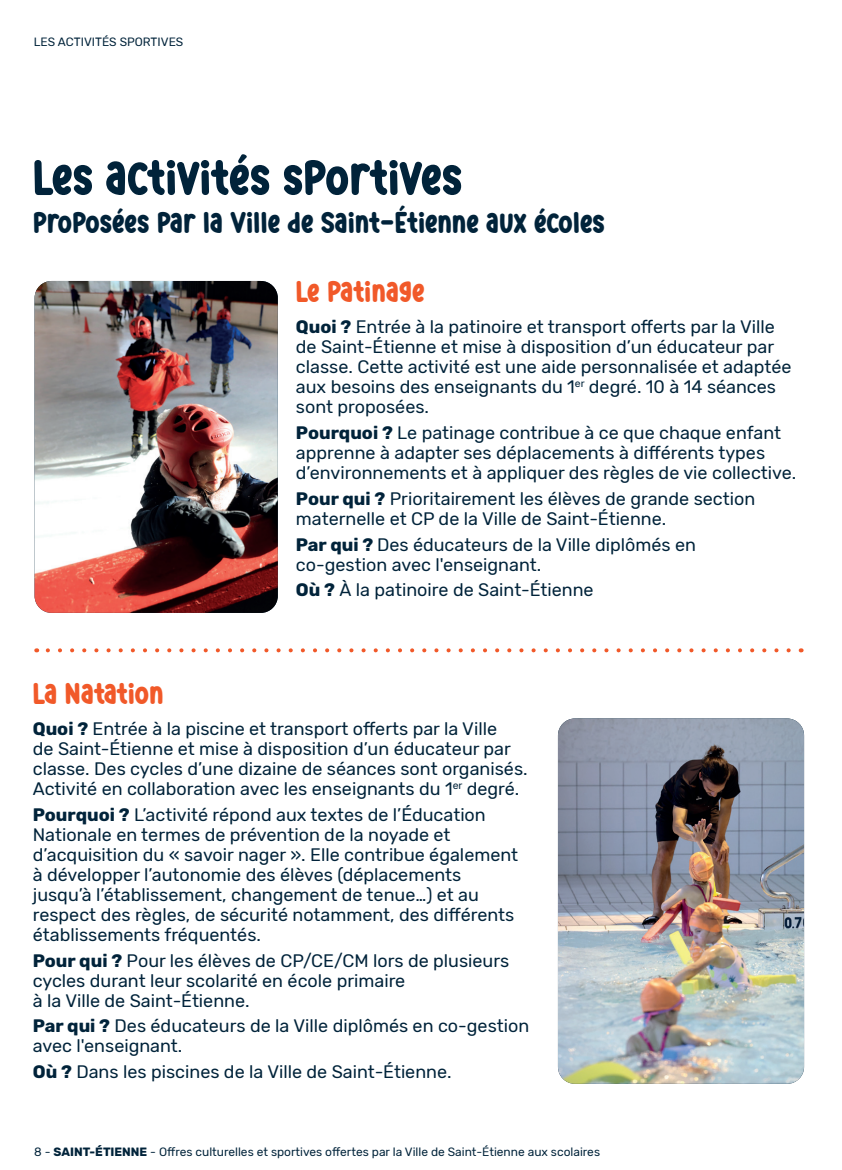
<style>
.page{position:relative;width:842px;height:1170px;background:#fff}
.page>*{position:absolute;margin:0;border:0;box-sizing:border-box;transform-origin:0 0}
.t1{font:50px "Best School";color:#01233a}
.t2{font:30px "Best School";color:#01233a}
.t3{font:30px "Best School";color:#f15929}
.t4{font:18px/20px "Rubik";color:#01233a}
.t5{font:12px "Rubik";color:#01233a}
.s1{font-weight:700}
</style>
<div class="page">
<img style="left:35px;top:281px;width:243px;height:331px">
<img style="left:558px;top:718px;width:246px;height:365px">
<svg style="left:36px;top:648px;width:752px;height:4px"></svg>
<p class="t5" style="left:34px;top:35px;width:151px">LES ACTIVITÉS SPORTIVES</p>
<p class="t1" style="left:33px;top:148px;width:431px">Les activités sportives</p>
<p class="t2" style="left:33px;top:204px;width:573px">proposées par la Ville de Saint-Étienne aux écoles</p>
<p class="t3" style="left:296px;top:273px;width:130px">Le patinage</p>
<p class="t4" style="left:296px;top:317px;width:497px"><span class="s1">Quoi ?</span> Entrée à la patinoire et transport offerts par la Ville de Saint-Étienne et mise à disposition d’un éducateur par classe. Cette activité est une aide personnalisée et adaptée aux besoins des enseignants du 1<sup>er</sup> degré. 10 à 14 séances sont proposées.</p>
<p class="t4" style="left:296px;top:423px;width:502px"><span class="s1">Pourquoi ?</span> Le patinage contribue à ce que chaque enfant apprenne à adapter ses déplacements à différents types d’environnements et à appliquer des règles de vie collective.</p>
<p class="t4" style="left:296px;top:489px;width:461px"><span class="s1">Pour qui ?</span> Prioritairement les élèves de grande section maternelle et CP de la Ville de Saint-Étienne.</p>
<p class="t4" style="left:296px;top:534px;width:402px"><span class="s1">Par qui ?</span> Des éducateurs de la Ville diplômés en co-gestion avec l'enseignant.</p>
<p class="t4" style="left:296px;top:580px;width:299px"><span class="s1">Où ?</span> À la patinoire de Saint-Étienne</p>
<p class="t3" style="left:33px;top:675px;width:132px">La Natation</p>
<p class="t4" style="left:33px;top:719px;width:496px"><span class="s1">Quoi ?</span> Entrée à la piscine et transport offerts par la Ville<br>de Saint-Étienne et mise à disposition d’un éducateur par classe. Des cycles d’une dizaine de séances sont organisés.<br>Activité en collaboration avec les enseignants du 1<sup>er</sup> degré.</p>
<p class="t4" style="left:33px;top:804px;width:487px"><span class="s1">Pourquoi ?</span> L’activité répond aux textes de l’Éducation Nationale en termes de prévention de la noyade et d’acquisition du « savoir nager ». Elle contribue également à développer l’autonomie des élèves (déplacements jusqu’à l’établissement, changement de tenue…) et au respect des règles, de sécurité notamment, des différents établissements fréquentés.</p>
<p class="t4" style="left:33px;top:950px;width:478px"><span class="s1">Pour qui ?</span> Pour les élèves de CP/CE/CM lors de plusieurs cycles durant leur scolarité en école primaire<br>à la Ville de Saint-Étienne.</p>
<p class="t4" style="left:33px;top:1016px;width:498px"><span class="s1">Par qui ?</span> Des éducateurs de la Ville diplômés en co-gestion avec l'enseignant.</p>
<p class="t4" style="left:33px;top:1062px;width:420px"><span class="s1">Où ?</span> Dans les piscines de la Ville de Saint-Étienne.</p>
<p class="t5" style="left:34px;top:1144px;width:567px">8 - <span class="s1">SAINT-ÉTIENNE</span> - Offres culturelles et sportives offertes par la Ville de Saint-Étienne aux scolaires</p>
</div>
